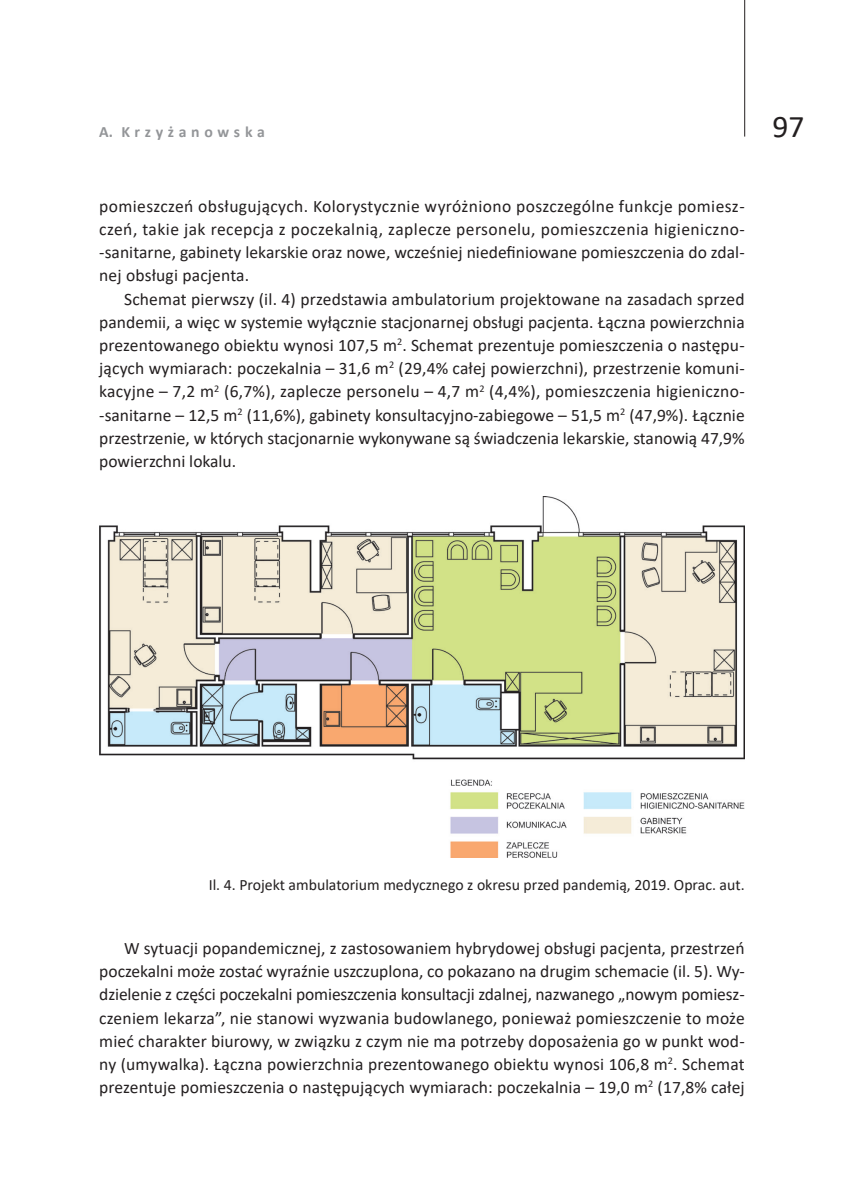
<style>
.page{position:relative;width:844px;height:1191px;background:#fff}
.page>*{position:absolute;margin:0;border:0;box-sizing:border-box;transform-origin:0 0}
.t1{font:31.5px "Calibri";color:#231f20}
.Akapit_pol{font:17.5px/23.1px "Calibri";letter-spacing:.005em;color:#231f20;text-align:justify}
.rysunek{font:15.75px "Calibri";color:#231f20}
.t2{font:700 15.75px "Calibri";letter-spacing:.295em;color:#939598}
</style>
<div class="page">
<hr style="left:744px;top:0;width:1px;height:137px;background:#231f20">
<img style="left:99px;top:497px;width:645px;height:360px">
<p class="t2" style="left:99px;top:120px;width:167px">A. Krzyżanowska</p>
<h1 class="t1" style="left:772px;top:104px;width:33px">97</h1>
<p class="Akapit_pol" style="left:99px;top:194px;width:646px">pomieszczeń obsługujących. Kolorystycznie wyróżniono poszczególne funkcje pomiesz&shy;czeń, takie jak recepcja z poczekalnią, zaplecze personelu, pomieszczenia higieniczno--sanitarne, gabinety lekarskie oraz nowe, wcześniej niedefiniowane pomieszczenia do zdal&shy;nej obsługi pacjenta.</p>
<p class="Akapit_pol" style="left:99px;top:287px;width:646px;text-indent:25px">Schemat pierwszy (il. 4) przedstawia ambulatorium projektowane na zasadach sprzed pandemii, a więc w systemie wyłącznie stacjonarnej obsługi pacjenta. Łączna powierzchnia prezentowanego obiektu wynosi 107,5 m<sup>2</sup>. Schemat prezentuje pomieszczenia o następu&shy;jących wymiarach: poczekalnia – 31,6 m<sup>2</sup> (29,4% całej powierzchni), przestrzenie komuni&shy;kacyjne – 7,2 m<sup>2</sup> (6,7%), zaplecze personelu – 4,7 m<sup>2</sup> (4,4%), pomieszczenia higieniczno--sanitarne – 12,5 m<sup>2</sup> (11,6%), gabinety konsultacyjno-zabiegowe – 51,5 m<sup>2</sup> (47,9%). Łącznie przestrzenie, w których stacjonarnie wykonywane są świadczenia lekarskie, stanowią 47,9% powierzchni lokalu.</p>
<p class="rysunek" style="left:209px;top:873px;width:537px">Il. 4. Projekt ambulatorium medycznego z okresu przed pandemią, 2019. Oprac. aut.</p>
<p class="Akapit_pol" style="left:99px;top:936px;width:646px;text-indent:25px">W sytuacji popandemicznej, z zastosowaniem hybrydowej obsługi pacjenta, przestrzeń poczekalni może zostać wyraźnie uszczuplona, co pokazano na drugim schemacie (il. 5). Wy&shy;dzielenie z części poczekalni pomieszczenia konsultacji zdalnej, nazwanego „nowym pomiesz&shy;czeniem lekarza”, nie stanowi wyzwania budowlanego, ponieważ pomieszczenie to może mieć charakter biurowy, w związku z czym nie ma potrzeby doposażenia go w punkt wod&shy;ny (umywalka). Łączna powierzchnia prezentowanego obiektu wynosi 106,8 m<sup>2</sup>. Schemat prezentuje pomieszczenia o następujących wymiarach: poczekalnia – 19,0 m<sup>2</sup> (17,8% całej</p>
</div>
